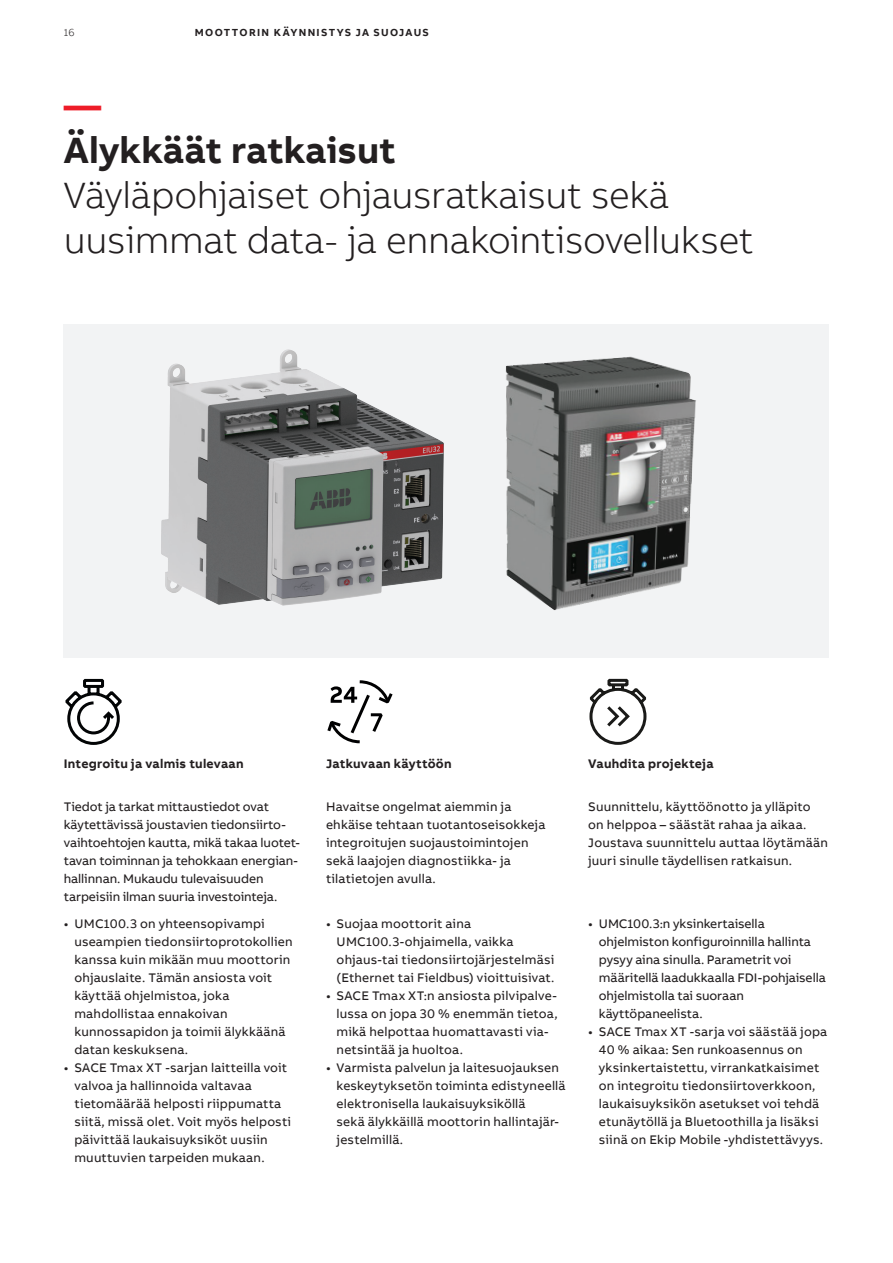
<style>
.page{position:relative;width:893px;height:1263px;background:#fff}
.page>*{position:absolute;margin:0;border:0;box-sizing:border-box;transform-origin:0 0}
.t1{font:300 37.5px/45px "AB Bvoice";letter-spacing:-.01em;color:#231f20}
.t2{font:700 37.5px "AB Bvoice";color:#231f20}
.t3{font:700 37.5px "AB Bvoice";color:#ee1c28}
.t4{font:12.75px/18px "AB Bvoice";letter-spacing:.01em;color:#231f20}
.t5{font:700 12.75px "AB Bvoice";letter-spacing:.015em;color:#231f20}
.t6{font:700 10.5px "AB Bvoice";letter-spacing:.125em;color:#231f20}
.t7{font:300 10.5px "AB Bvoice";color:#231f20}
</style>
<div class="page">
<div style="left:64px;top:325px;width:765px;height:333px;background:#f2f3f4"></div>
<svg style="left:65px;top:678px;width:57px;height:67px"></svg>
<img style="left:161px;top:349px;width:283px;height:257px">
<svg style="left:327px;top:680px;width:66px;height:64px"></svg>
<svg style="left:589px;top:678px;width:58px;height:67px"></svg>
<img style="left:505px;top:356px;width:191px;height:255px">
<p class="t7" style="left:64px;top:26px;width:12px">16</p>
<p class="t6" style="left:195px;top:25px;width:235px">MOOTTORIN KÄYNNISTYS JA SUOJAUS</p>
<h1 class="t3" style="left:64px;top:81px;width:39px">—</h1>
<h1 class="t2" style="left:64px;top:126px;width:334px">Älykkäät ratkaisut</h1>
<h1 class="t1" style="left:64px;top:173px;width:691px">Väyläpohjaiset ohjausratkaisut sekä uusimmat data- ja ennakointisovellukset</h1>
<p class="t5" style="left:64px;top:755px;width:181px">Integroitu ja valmis tulevaan</p>
<p class="t5" style="left:326px;top:755px;width:127px">Jatkuvaan käyttöön</p>
<p class="t5" style="left:588px;top:755px;width:127px">Vauhdita projekteja</p>
<p class="t4" style="left:64px;top:798px;width:238px">Tiedot ja tarkat mittaustiedot ovat käytettävissä joustavien tiedonsiirto&shy;vaihtoehtojen kautta, mikä takaa luotet&shy;tavan toiminnan ja tehokkaan energian&shy;hallinnan. Mukaudu tulevaisuuden tarpeisiin ilman suuria investointeja.</p>
<p class="t4" style="left:326px;top:798px;width:221px">Havaitse ongelmat aiemmin ja ehkäise tehtaan tuotantoseisokkeja integroitujen suojaustoimintojen sekä laajojen diagnostiikka- ja tilatietojen avulla.</p>
<p class="t4" style="left:588px;top:798px;width:241px">Suunnittelu, käyttöönotto ja ylläpito on helppoa – säästät rahaa ja aikaa.<br>Joustava suunnittelu auttaa löytämään juuri sinulle täydellisen ratkaisun.</p>
<p class="t4" style="left:74px;top:915px;width:220px;text-indent:-11px">• UMC100.3 on yhteensopivampi useampien tiedonsiirtoprotokollien kanssa kuin mikään muu moottorin ohjauslaite. Tämän ansiosta voit käyttää ohjelmistoa, joka mahdollistaa ennakoivan kunnossapidon ja toimii älykkäänä datan keskuksena.</p>
<p class="t4" style="left:74px;top:1059px;width:218px;text-indent:-11px">• SACE Tmax XT -sarjan laitteilla voit valvoa ja hallinnoida valtavaa tietomäärää helposti riippumatta siitä, missä olet. Voit myös helposti päivittää laukaisuyksiköt uusiin muuttuvien tarpeiden mukaan.</p>
<p class="t4" style="left:337px;top:915px;width:219px;text-indent:-11px">• Suojaa moottorit aina UMC100.3-ohjaimella, vaikka ohjaus-tai tiedonsiirtojärjestelmäsi (Ethernet tai Fieldbus) vioittuisivat.</p>
<p class="t4" style="left:337px;top:987px;width:223px;text-indent:-11px">• SACE Tmax XT:n ansiosta pilvipalve&shy;lussa on jopa 30 % enemmän tietoa, mikä helpottaa huomattavasti via&shy;netsintää ja huoltoa.</p>
<p class="t4" style="left:337px;top:1059px;width:231px;text-indent:-11px">• Varmista palvelun ja laitesuojauksen keskeytyksetön toiminta edistyneellä elektronisella laukaisuyksiköllä<br>sekä älykkäillä moottorin hallintajär&shy;jestelmillä.</p>
<p class="t4" style="left:599px;top:915px;width:229px;text-indent:-11px">• UMC100.3:n yksinkertaisella ohjelmiston konfiguroinnilla hallinta pysyy aina sinulla. Parametrit voi määritellä laadukkaalla FDI-pohjaisella ohjelmistolla tai suoraan käyttöpaneelista.</p>
<p class="t4" style="left:599px;top:1023px;width:230px;text-indent:-11px">• SACE Tmax XT -sarja voi säästää jopa 40 % aikaa: Sen runkoasennus on yksinkertaistettu, virrankatkaisimet on integroitu tiedonsiirtoverkkoon, laukaisuyksikön asetukset voi tehdä etunäytöllä ja Bluetoothilla ja lisäksi siinä on Ekip Mobile -yhdistettävyys.</p>
</div>
